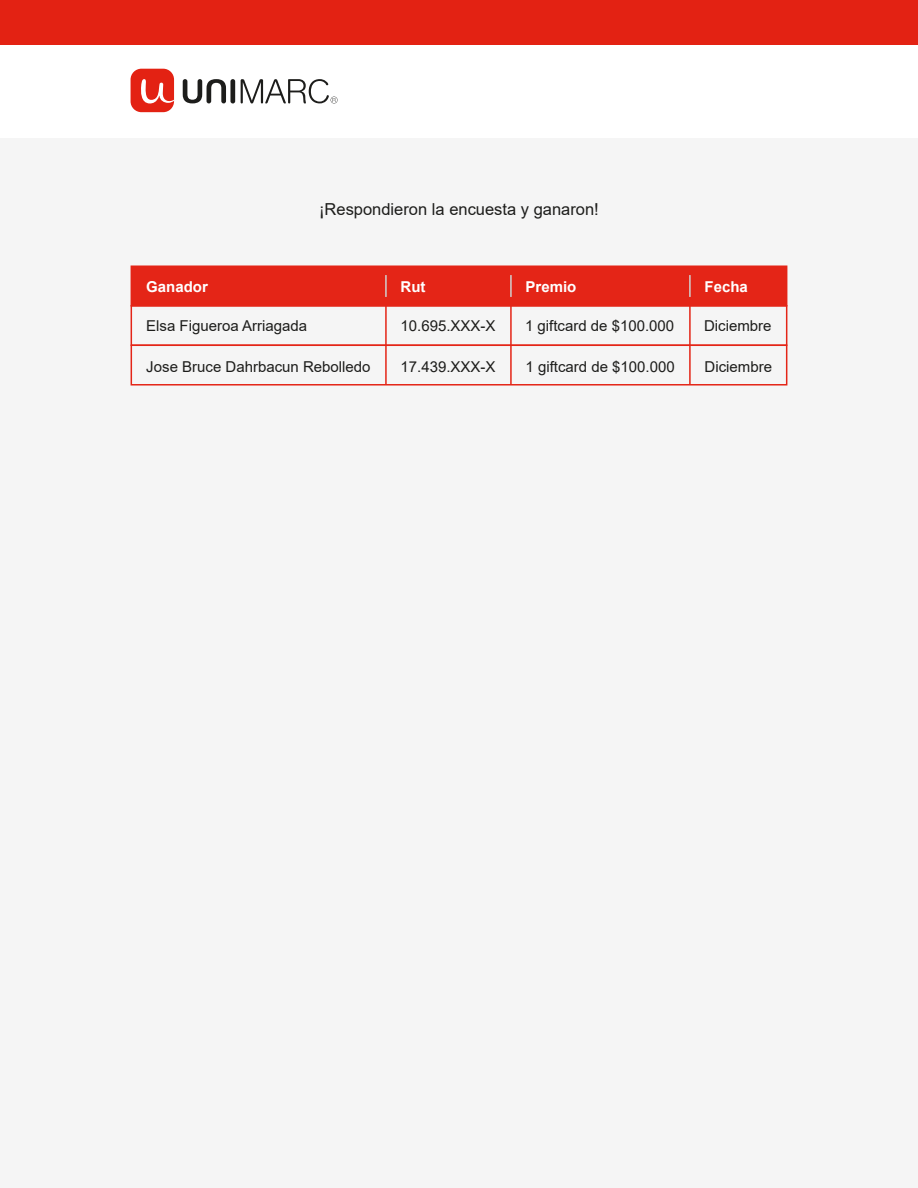
<style>
.page{position:relative;width:918px;height:1188px;background:#fff}
.page>*{position:absolute;margin:0;border:0;box-sizing:border-box;transform-origin:0 0}
.t1{font:16.5px "Arial";color:#1d1d1b}
.t2{font:15px "Arial";color:#1d1d1b}
.t3{font:700 15px "Arial";color:#fff}
</style>
<div class="page">
<div style="left:0;top:139px;width:918px;height:1049px;background:#f5f5f5"></div>
<div style="left:131px;top:266px;width:656px;height:41px;background:#e42517"></div>
<div style="left:131px;top:305px;width:656px;height:41px;border:2px solid #e42517"></div>
<div style="left:131px;top:345px;width:656px;height:41px;border:2px solid #e42517"></div>
<hr style="left:385px;top:266px;width:2px;height:119px;background:#e42517">
<hr style="left:510px;top:266px;width:2px;height:119px;background:#e42517">
<hr style="left:689px;top:266px;width:2px;height:119px;background:#e42517">
<hr style="left:385px;top:275px;width:2px;height:22px;background:#d0d0d0">
<hr style="left:510px;top:275px;width:2px;height:22px;background:#d0d0d0">
<hr style="left:689px;top:275px;width:2px;height:22px;background:#d0d0d0">
<div style="left:131px;top:69px;width:43px;height:43px;background:#e32213;border-radius:11px"></div>
<svg style="left:141px;top:79px;width:33px;height:24px"></svg>
<svg style="left:183px;top:79px;width:155px;height:25px"></svg>
<div style="left:0;top:0;width:918px;height:45px;background:#e32213"></div>
<p class="t1" style="left:319px;top:198px;width:281px">¡Respondieron la encuesta y ganaron!</p>
<p class="t3" style="left:146px;top:276px;width:63px">Ganador</p>
<p class="t2" style="left:146px;top:316px;width:162px">Elsa Figueroa Arriagada</p>
<p class="t2" style="left:401px;top:316px;width:97px">10.695.XXX-X</p>
<p class="t2" style="left:401px;top:356px;width:97px">17.439.XXX-X</p>
<p class="t3" style="left:401px;top:276px;width:26px">Rut</p>
<p class="t3" style="left:526px;top:276px;width:52px">Premio</p>
<p class="t3" style="left:705px;top:276px;width:45px">Fecha</p>
<p class="t2" style="left:525px;top:316px;width:151px">1 giftcard de $100.000</p>
<p class="t2" style="left:526px;top:356px;width:151px">1 giftcard de $100.000</p>
<p class="t2" style="left:704px;top:316px;width:69px">Diciembre</p>
<p class="t2" style="left:146px;top:356px;width:226px">Jose Bruce Dahrbacun Rebolledo</p>
<p class="t2" style="left:705px;top:356px;width:69px">Diciembre</p>
</div>
